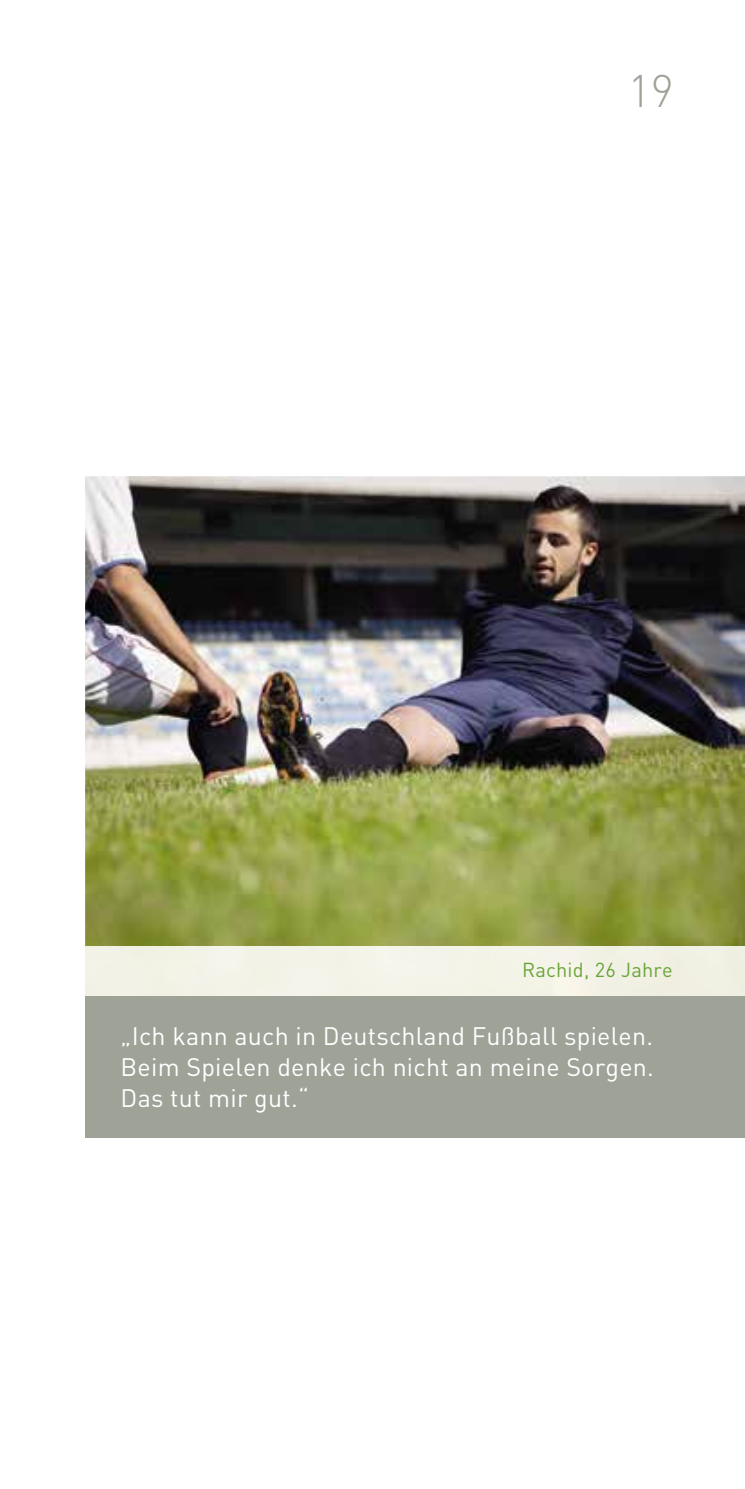
<style>
.page{position:relative;width:745px;height:1489px;background:#fff}
.page>*{position:absolute;margin:0;border:0;box-sizing:border-box;transform-origin:0 0}
.t1{font:300 45px "DIN";color:#9ea297}
.t2{font:25px/31.2px "DIN";letter-spacing:.01em;color:#fff;text-align:justify}
.t3{font:20px "DIN";letter-spacing:.01em;color:#6aa538}
</style>
<div class="page">
<img style="left:85px;top:476px;width:659px;height:470px">
<div style="left:85px;top:996px;width:659px;height:141px;background:#9ea297"></div>
<h1 class="t1" style="left:627px;top:63px;width:48px">19</h1>
<p class="t3" style="left:521px;top:957px;width:152px">Rachid, 26 Jahre</p>
<p class="t2" style="left:120px;top:1019px;width:534px">„Ich kann auch in Deutschland Fußball spielen.<br>Beim Spielen denke ich nicht an meine Sorgen.<br>Das tut mir gut.“</p>
</div>
